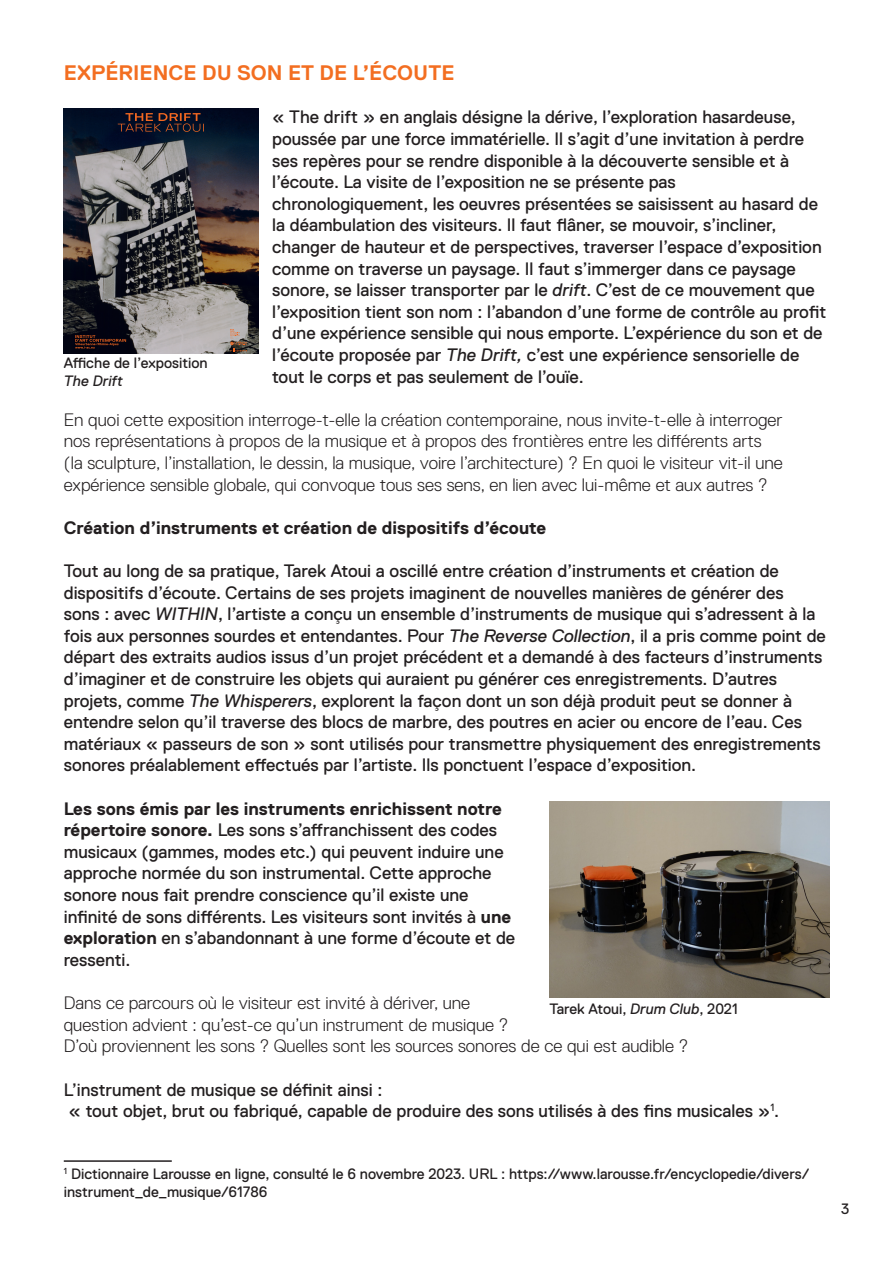
<style>
.page{position:relative;width:893px;height:1263px;background:#fff}
.page>*{position:absolute;margin:0;border:0;box-sizing:border-box;transform-origin:0 0}
.t1{font:700 21px "Replica Std";color:#f36e21}
.t2{font:18px/21.6px "Replica Std";color:#231f20}
.t3{font:300 18px/21.6px "Replica Std";color:#231f20}
.t4{font:700 18px "Replica Std";color:#231f20}
.numéros_de_page{font:15px/18px "Replica Std";color:#231f20}
.s1{font-style:italic}
.s2{font-weight:700}
</style>
<div class="page">
<img style="left:64px;top:108px;width:195px;height:245px">
<svg style="left:75px;top:335px;width:51px;height:14px"></svg>
<svg style="left:118px;top:113px;width:86px;height:19px;background:#362125"></svg>
<svg style="left:230px;top:329px;width:17px;height:23px"></svg>
<hr style="left:64px;top:1160px;width:108px;height:2px;background:#231f20">
<img style="left:550px;top:801px;width:279px;height:196px">
<p class="t1" style="left:64px;top:61px;width:392px">EXPÉRIENCE DU SON ET DE L’ÉCOUTE</p>
<p class="t2" style="left:272px;top:106px;width:556px">« The drift » en anglais désigne la dérive, l’exploration hasardeuse, poussée par une force immatérielle. Il s’agit d’une invitation à perdre ses repères pour se rendre disponible à la découverte sensible et à l’écoute. La visite de l’exposition ne se présente pas chronologiquement, les oeuvres présentées se saisissent au hasard de la déambulation des visiteurs. Il faut flâner, se mouvoir, s’incliner, changer de hauteur et de perspectives, traverser l’espace d’exposition comme on traverse un paysage. Il faut s’immerger dans ce paysage sonore, se laisser transporter par le <span class="s1">drift</span>. C’est de ce mouvement que l’exposition tient son nom : l’abandon d’une forme de contrôle au profit d’une expérience sensible qui nous emporte. L’expérience du son et de l’écoute proposée par <span class="s1">The Drift,</span> c’est une expérience sensorielle de tout le corps et pas seulement de l’ouïe.</p>
<p class="t3" style="left:64px;top:409px;width:721px">En quoi cette exposition interroge-t-elle la création contemporaine, nous invite-t-elle à interroger nos représentations à propos de la musique et à propos des frontières entre les différents arts (la sculpture, l’installation, le dessin, la musique, voire l’architecture) ? En quoi le visiteur vit-il une expérience sensible globale, qui convoque tous ses sens, en lien avec lui-même et aux autres ?</p>
<p class="t4" style="left:64px;top:518px;width:484px">Création d’instruments et création de dispositifs d’écoute</p>
<p class="t2" style="left:64px;top:560px;width:764px">Tout au long de sa pratique, Tarek Atoui a oscillé entre création d’instruments et création de dispositifs d’écoute. Certains de ses projets imaginent de nouvelles manières de générer des<br>sons : avec <span class="s1">WITHIN</span>, l’artiste a conçu un ensemble d’instruments de musique qui s’adressent à la fois aux personnes sourdes et entendantes. Pour <span class="s1">The Reverse Collection</span>, il a pris comme point de départ des extraits audios issus d’un projet précédent et a demandé à des facteurs d’instruments d’imaginer et de construire les objets qui auraient pu générer ces enregistrements. D’autres projets, comme <span class="s1">The Whisperers</span>, explorent la façon dont un son déjà produit peut se donner à entendre selon qu’il traverse des blocs de marbre, des poutres en acier ou encore de l’eau. Ces matériaux « passeurs de son » sont utilisés pour transmettre physiquement des enregistrements sonores préalablement effectués par l’artiste. Ils ponctuent l’espace d’exposition.</p>
<p class="t2" style="left:64px;top:798px;width:453px"><span class="s2">Les sons émis par les instruments enrichissent notre répertoire sonore.</span> Les sons s’affranchissent des codes musicaux (gammes, modes etc.) qui peuvent induire une approche normée du son instrumental. Cette approche sonore nous fait prendre conscience qu’il existe une infinité de sons différents. Les visiteurs sont invités à <span class="s2">une exploration</span> en s’abandonnant à une forme d’écoute et de ressenti.</p>
<p class="t3" style="left:64px;top:992px;width:626px">Dans ce parcours où le visiteur est invité à dériver, une<br>question advient : qu’est-ce qu’un instrument de musique ?<br>D’où proviennent les sons ? Quelles sont les sources sonores de ce qui est audible ?</p>
<p class="t2" style="left:64px;top:1078px;width:320px">L’instrument de musique se définit ainsi :</p>
<p class="t2" style="left:68px;top:1100px;width:712px">« tout objet, brut ou fabriqué, capable de produire des sons utilisés à des fins musicales »<sup>1</sup>.</p>
<p class="numéros_de_page" style="left:64px;top:354px;width:145px">Affiche de l’exposition<br><span class="s1">The Drift</span></p>
<p class="numéros_de_page" style="left:550px;top:1000px;width:190px">Tarek Atoui, <span class="s1">Drum Club</span>, 2021</p>
<p class="numéros_de_page" style="left:64px;top:1165px;width:747px"><sup>1</sup> Dictionnaire Larousse en ligne, consulté le 6 novembre 2023. URL : https://www.larousse.fr/encyclopedie/divers/ instrument_de_musique/61786</p>
<p class="numéros_de_page" style="left:841px;top:1197px;width:10px">3</p>
</div>
